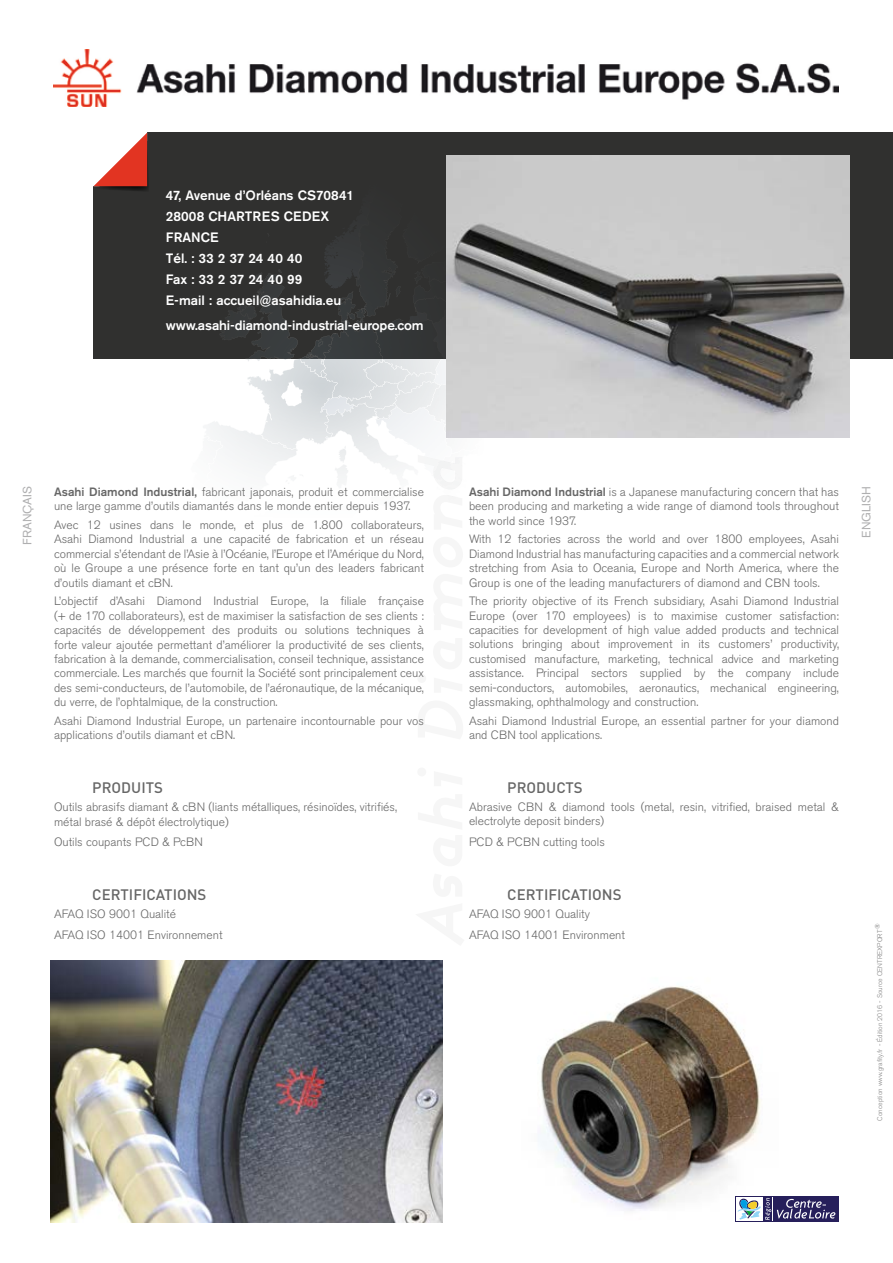
<style>
.page{position:relative;width:893px;height:1263px;background:#fff}
.page>*{position:absolute;margin:0;border:0;box-sizing:border-box;transform-origin:0 0}
.t1{font:500 15px "DIN";color:#676767}
.t2{font:500 13.5px/21px "Akzidenz Grotesk BE";color:#fff}
.t3{font:300 12px/14.4px "Akzidenz Grotesk BE";color:#676767}
.t4{font:12px "Akzidenz Grotesk BE";color:#afafb0}
.t5{font:300 6.75px "Akzidenz Grotesk BE";color:#818181}
.s1{font-weight:500}
</style>
<div class="page">
<div style="left:94px;top:133px;width:799px;height:226px;background:#30302f"></div>
<svg style="left:93px;top:132px;width:56px;height:60px;background:#d78c84"></svg>
<svg style="left:208px;top:236px;width:276px;height:244px"></svg>
<div style="left:735px;top:1196px;width:104px;height:26px;background:#261f5b"></div>
<svg style="left:779px;top:1198px;width:56px;height:21px"></svg>
<img style="left:51px;top:960px;width:392px;height:262px">
<img style="left:541px;top:986px;width:238px;height:235px">
<img style="left:446px;top:155px;width:404px;height:282px">
<img style="left:54px;top:49px;width:784px;height:58px">
<p class="t2" style="left:166px;top:185px;width:190px">47, Avenue d’Orléans CS70841<br>28008 CHARTRES CEDEX<br>FRANCE<br>Tél. : 33 2 37 24 40 40<br>Fax : 33 2 37 24 40 99<br>E-mail : accueil@asahidia.eu</p>
<p class="t2" style="left:166px;top:315px;width:259px">www.asahi-diamond-industrial-europe.com</p>
<p class="t4" style="left:20px;top:545px;width:60px;rotate:-90deg">FRANÇAIS</p>
<p class="t4" style="left:859px;top:538px;width:53px;rotate:-90deg">ENGLISH</p>
<p class="t3" style="left:469px;top:485px;width:371px;text-align:justify"><span class="s1">Asahi Diamond Industrial</span> is a Japanese manufacturing concern that has been producing and marketing a wide range of diamond tools throughout the world since 1937.</p>
<p class="t3" style="left:469px;top:532px;width:371px;text-align:justify">With 12 factories across the world and over 1800 employees, Asahi Diamond Industrial has manufacturing capacities and a commercial network stretching from Asia to Oceania, Europe and North America, where the Group is one of the leading manufacturers of diamond and CBN tools.</p>
<p class="t3" style="left:469px;top:594px;width:371px;text-align:justify">The priority objective of its French subsidiary, Asahi Diamond Industrial Europe (over 170 employees) is to maximise customer satisfaction: capacities for development of high value added products and technical solutions bringing about improvement in its customers’ productivity, customised manufacture, marketing, technical advice and marketing assistance. Principal sectors supplied by the company include semi-conductors, automobiles, aeronautics, mechanical engineering, glassmaking, ophthalmology and construction.</p>
<p class="t3" style="left:469px;top:714px;width:371px">Asahi Diamond Industrial Europe, an essential partner for your diamond and CBN tool applications.</p>
<p class="t3" style="left:54px;top:485px;width:371px"><span class="s1">Asahi Diamond Industrial,</span> fabricant japonais, produit et commercialise une large gamme d’outils diamantés dans le monde entier depuis 1937.</p>
<p class="t3" style="left:54px;top:518px;width:371px;text-align:justify">Avec 12 usines dans le monde, et plus de 1.800 collaborateurs, Asahi Diamond Industrial a une capacité de fabrication et un réseau commercial s’étendant de l’Asie à l’Océanie, l’Europe et l’Amérique du Nord, où le Groupe a une présence forte en tant qu’un des leaders fabricant d’outils diamant et cBN.</p>
<p class="t3" style="left:54px;top:594px;width:371px;text-align:justify">L’objectif d’Asahi Diamond Industrial Europe, la filiale française (+ de 170 collaborateurs), est de maximiser la satisfaction de ses clients : capacités de développement des produits ou solutions techniques à forte valeur ajoutée permettant d’améliorer la productivité de ses clients, fabrication à la demande, commercialisation, conseil technique, assistance commerciale. Les marchés que fournit la Société sont principalement ceux des semi-conducteurs, de l’automobile, de l’aéronautique, de la mécanique, du verre, de l’ophtalmique, de la construction.</p>
<p class="t3" style="left:54px;top:714px;width:371px">Asahi Diamond Industrial Europe, un partenaire incontournable pour vos applications d’outils diamant et cBN.</p>
<p class="t1" style="left:92px;top:778px;width:72px">PRODUITS</p>
<p class="t3" style="left:54px;top:800px;width:345px">Outils abrasifs diamant &amp; cBN (liants métalliques, résinoïdes, vitrifiés, métal brasé &amp; dépôt électrolytique)</p>
<p class="t3" style="left:54px;top:835px;width:151px">Outils coupants PCD &amp; PcBN</p>
<p class="t1" style="left:92px;top:885px;width:116px">CERTIFICATIONS</p>
<p class="t3" style="left:54px;top:904px;width:170px;line-height:20.7px">AFAQ ISO 9001 Qualité<br>AFAQ ISO 14001 Environnement</p>
<p class="t1" style="left:507px;top:778px;width:77px">PRODUCTS</p>
<p class="t3" style="left:469px;top:800px;width:371px">Abrasive CBN &amp; diamond tools (metal, resin, vitrified, braised metal &amp; electrolyte deposit binders)</p>
<p class="t3" style="left:469px;top:835px;width:137px">PCD &amp; PCBN cutting tools</p>
<p class="t1" style="left:507px;top:885px;width:116px">CERTIFICATIONS</p>
<p class="t3" style="left:469px;top:904px;width:158px;line-height:20.7px">AFAQ ISO 9001 Quality<br>AFAQ ISO 14001 Environment</p>
<p class="t5" style="left:874px;top:929px;width:7px;rotate:-90deg">®</p>
<p class="t5" style="left:876px;top:1121px;width:193px;rotate:-90deg">Conception www.grafity.fr - Édition 2016 - Source CENTREXPORT</p>
</div>
